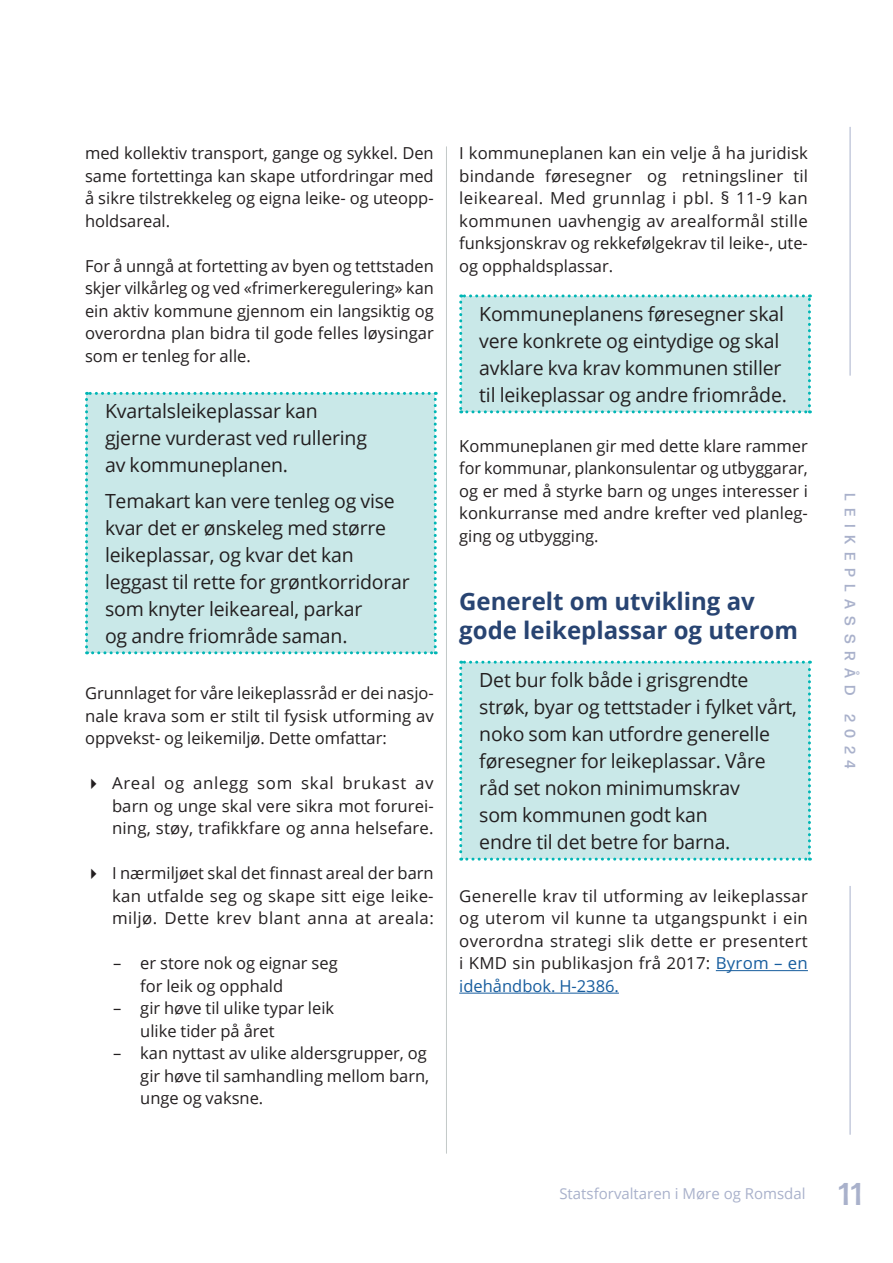
<style>
.page{position:relative;width:893px;height:1263px;background:#fff}
.page>*{position:absolute;margin:0;border:0;box-sizing:border-box;transform-origin:0 0}
.t1{font:500 31.5px "Forma DJR Micro";color:#a9b1cb}
.Overskrift_1_1{font:700 24px/28.8px "Open Sans";color:#284472}
.Tekstboks_med_brødtekst_uten_pkt_mrk_-_o{font:19.5px/27px "Open Sans";letter-spacing:-.01em;color:#231f20}
.Brødtekst{font:16.5px/22.5px "Open Sans";color:#231f20;text-align:justify}
.t2{font:15px "Open Sans";color:#a9b1cb}
.t3{font:500 15px "Forma DJR Micro";letter-spacing:.5em;color:#a9b1cb}
.s1{color:#175d9e}
</style>
<div class="page">
<hr style="left:850px;top:127px;width:1px;height:249px;background:#a9b1cb">
<hr style="left:850px;top:886px;width:1px;height:249px;background:#a9b1cb">
<div style="left:85px;top:392px;width:352px;height:262px;background:#c9e8e8"></div>
<hr style="left:716px;top:970px;width:92px;height:1px;background:#175d9e">
<hr style="left:459px;top:993px;width:160px;height:1px;background:#175d9e">
<div style="left:459px;top:294px;width:352px;height:119px;background:#c9e8e8"></div>
<div style="left:459px;top:661px;width:352px;height:200px;background:#c9e8e8"></div>
<hr style="left:446px;top:147px;width:1px;height:1006px;background:#c4cac9">
<p class="Brødtekst" style="left:85px;top:142px;width:350px">med kollektiv transport, gange og sykkel. Den same fortettinga kan skape utfordringar med å sikre tilstrekkeleg og eigna leike- og uteopp&shy;holdsareal.</p>
<p class="Brødtekst" style="left:85px;top:254px;width:350px">For å unngå at fortetting av byen og tettstaden skjer vilkårleg og ved «frimerkeregulering» kan ein aktiv kommune gjennom ein langsiktig og overordna plan bidra til gode felles løysingar som er tenleg for alle.</p>
<p class="Tekstboks_med_brødtekst_uten_pkt_mrk_-_o" style="left:105px;top:397px;width:263px">Kvartalsleikeplassar kan gjerne vurderast ved rullering av kommuneplanen.</p>
<p class="Tekstboks_med_brødtekst_uten_pkt_mrk_-_o" style="left:105px;top:487px;width:306px">Temakart kan vere tenleg og vise kvar det er ønskeleg med større leikeplassar, og kvar det kan leggast til rette for grøntkorridorar som knyter leikeareal, parkar<br>og andre friområde saman.</p>
<p class="Brødtekst" style="left:85px;top:682px;width:350px">Grunnlaget for våre leikeplassråd er dei nasjo&shy;nale krava som er stilt til fysisk utforming av oppvekst- og leikemiljø. Dette omfattar:</p>
<p class="Brødtekst" style="left:112px;top:772px;width:323px">Areal og anlegg som skal brukast av barn og unge skal vere sikra mot forurei&shy;ning, støy, trafikkfare og anna helsefare.</p>
<p class="Brødtekst" style="left:112px;top:862px;width:323px">I nærmiljøet skal det finnast areal der barn kan utfalde seg og skape sitt eige leike&shy;miljø. Dette krev blant anna at areala:</p>
<p class="Brødtekst" style="left:140px;top:952px;width:199px;text-indent:-27px">– er store nok og eignar seg for leik og opphald</p>
<p class="Brødtekst" style="left:140px;top:997px;width:195px;text-indent:-27px">– gir høve til ulike typar leik ulike tider på året</p>
<p class="Brødtekst" style="left:140px;top:1042px;width:290px;text-align:left;text-indent:-27px">– kan nyttast av ulike aldersgrupper, og gir høve til samhandling mellom barn, unge og vaksne.</p>
<p class="Brødtekst" style="left:459px;top:142px;width:350px">I kommuneplanen kan ein velje å ha juridisk bindande føresegner og retningsliner til leikeareal. Med grunnlag i pbl. § 11-9 kan kommunen uavhengig av arealformål stille funksjonskrav og rekkefølgekrav til leike-, ute&shy;og opphaldsplassar.</p>
<p class="Tekstboks_med_brødtekst_uten_pkt_mrk_-_o" style="left:479px;top:300px;width:309px">Kommuneplanens føresegner skal vere konkrete og eintydige og skal avklare kva krav kommunen stiller til leikeplassar og andre friområde.</p>
<p class="Brødtekst" style="left:459px;top:434px;width:350px">Kommuneplanen gir med dette klare rammer for kommunar, plankonsulentar og utbyggarar, og er med å styrke barn og unges interesser i konkurranse med andre krefter ved planleg&shy;ging og utbygging.</p>
<h2 class="Overskrift_1_1" style="left:459px;top:586px;width:340px">Generelt om utvikling av gode leikeplassar og uterom</h2>
<p class="Tekstboks_med_brødtekst_uten_pkt_mrk_-_o" style="left:479px;top:666px;width:319px">Det bur folk både i grisgrendte strøk, byar og tettstader i fylket vårt, noko som kan utfordre generelle føresegner for leikeplassar. Våre råd set nokon minimumskrav<br>som kommunen godt kan<br>endre til det betre for barna.</p>
<p class="Brødtekst" style="left:459px;top:884px;width:350px">Generelle krav til utforming av leikeplassar og uterom vil kunne ta utgangspunkt i ein overordna strategi slik dette er presentert i KMD sin publikasjon frå 2017: <span class="s1">Byrom – en idehåndbok. H-2386.</span></p>
<p class="t2" style="left:559px;top:1183px;width:248px">Statsforvaltaren i Møre og Romsdal</p>
<p class="t3" style="left:860px;top:493px;width:278px;rotate:90deg">LEIKEPLASSRÅD 2024</p>
<h1 class="t1" style="left:838px;top:1174px;width:26px">11</h1>
</div>
